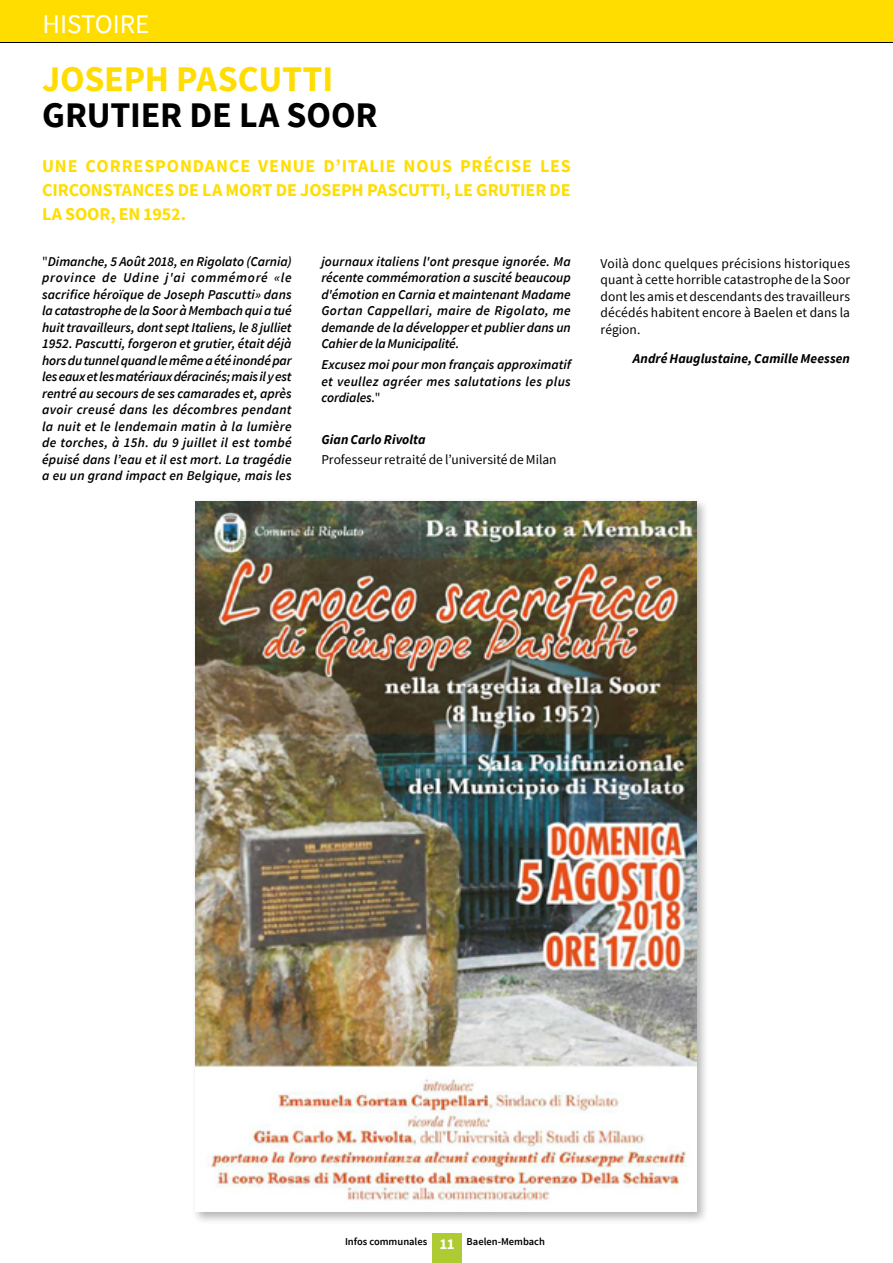
<style>
.page{position:relative;width:893px;height:1263px;background:#fff}
.page>*{position:absolute;margin:0;border:0;box-sizing:border-box;transform-origin:0 0}
.Titre_HISTOIRE{font:700 36px/36px "Source Sans Pro";letter-spacing:-.005em;color:#000}
.t1{font:27px "Source Sans Pro";color:#fff}
.Chapeau_NATURE{font:700 18px/24px "Source Sans Pro";letter-spacing:-.005em;color:#fd0;text-align:justify}
.Texte_HISTOIRE{font:italic 600 13.5px/16.5px "Source Sans Pro";letter-spacing:.01em;color:#000;text-align:justify}
.Texte_HISTOIRE-2{font:13.5px/16.5px "Source Sans Pro";letter-spacing:.005em;color:#000;text-align:justify}
.Signature_HISTOIRE{font:italic 700 13.5px "Source Sans Pro";letter-spacing:.005em;color:#000}
.Texte_HISTOIRE-3{font:italic 700 13.5px "Source Sans Pro";letter-spacing:.005em;color:#000}
.t2{font:600 10.5px "Source Sans Pro";color:#000}
.s1{color:#fd0}
.s2{font-weight:400;font-style:normal}
.s3{font-weight:700;font-size:15px;color:#fff}
</style>
<div class="page">
<div style="left:192px;top:498px;width:518px;height:726px;background:#000;opacity:.3"></div>
<img style="left:196px;top:502px;width:501px;height:710px">
<div style="left:432px;top:1233px;width:30px;height:30px;background:#afcb34"></div>
<div style="left:0;top:0;width:893px;height:43px;background:#fd0"></div>
<hr style="left:0;top:42px;width:893px;height:1px;background:#000">
<p class="t1" style="left:43px;top:7px;width:109px">HISTOIRE</p>
<p class="Titre_HISTOIRE" style="left:42px;top:60px;width:337px"><span class="s1">JOSEPH PASCUTTI<br></span>GRUTIER DE LA SOOR</p>
<p class="Chapeau_NATURE" style="left:42px;top:153px;width:530px">UNE CORRESPONDANCE VENUE D’ITALIE NOUS PRÉCISE LES CIRCONSTANCES DE LA MORT DE JOSEPH PASCUTTI, LE GRUTIER DE LA SOOR, EN 1952.</p>
<p class="Texte_HISTOIRE" style="left:42px;top:253px;width:251px"><span class="s2">"</span>Dimanche, 5 Août 2018, en Rigolato (Carnia) province de Udine j'ai commémoré «le sacrifice héroïque de Joseph Pascutti» dans la catastrophe de la Soor à Membach qui a tué huit travailleurs, dont sept Italiens, le 8 julliet 1952. Pascutti, forgeron et grutier, était déjà hors du tunnel quand le même a été inondé par les eaux et les matériaux déracinés; mais il y est rentré au secours de ses camarades et, après avoir creusé dans les décombres pendant la nuit et le lendemain matin à la lumière de torches, à 15h. du 9 juillet il est tombé épuisé dans l’eau et il est mort. La tragédie a eu un grand impact en Belgique, mais les</p>
<p class="Texte_HISTOIRE" style="left:321px;top:253px;width:251px">journaux italiens l'ont presque ignorée. Ma récente commémoration a suscité beaucoup d'émotion en Carnia et maintenant Madame Gortan Cappellari, maire de Rigolato, me demande de la développer et publier dans un Cahier de la Municipalité.</p>
<p class="Texte_HISTOIRE" style="left:321px;top:356px;width:251px">Excusez moi pour mon français approximatif et veullez agréer mes salutations les plus cordiales.<span class="s2">"</span></p>
<p class="Texte_HISTOIRE-3" style="left:321px;top:430px;width:106px">Gian Carlo Rivolta</p>
<p class="Texte_HISTOIRE-2" style="left:321px;top:451px;width:237px">Professeur retraité de l’université de Milan</p>
<p class="Texte_HISTOIRE-2" style="left:601px;top:255px;width:251px">Voilà donc quelques précisions historiques quant à cette horrible catastrophe de la Soor dont les amis et descendants des travailleurs décédés habitent encore à Baelen et dans la région.</p>
<p class="Signature_HISTOIRE" style="left:633px;top:349px;width:219px">André Hauglustaine, Camille Meessen</p>
<p class="t2" style="left:345px;top:1235px;width:201px">Infos communales <span class="s3">11</span> Baelen-Membach</p>
</div>
